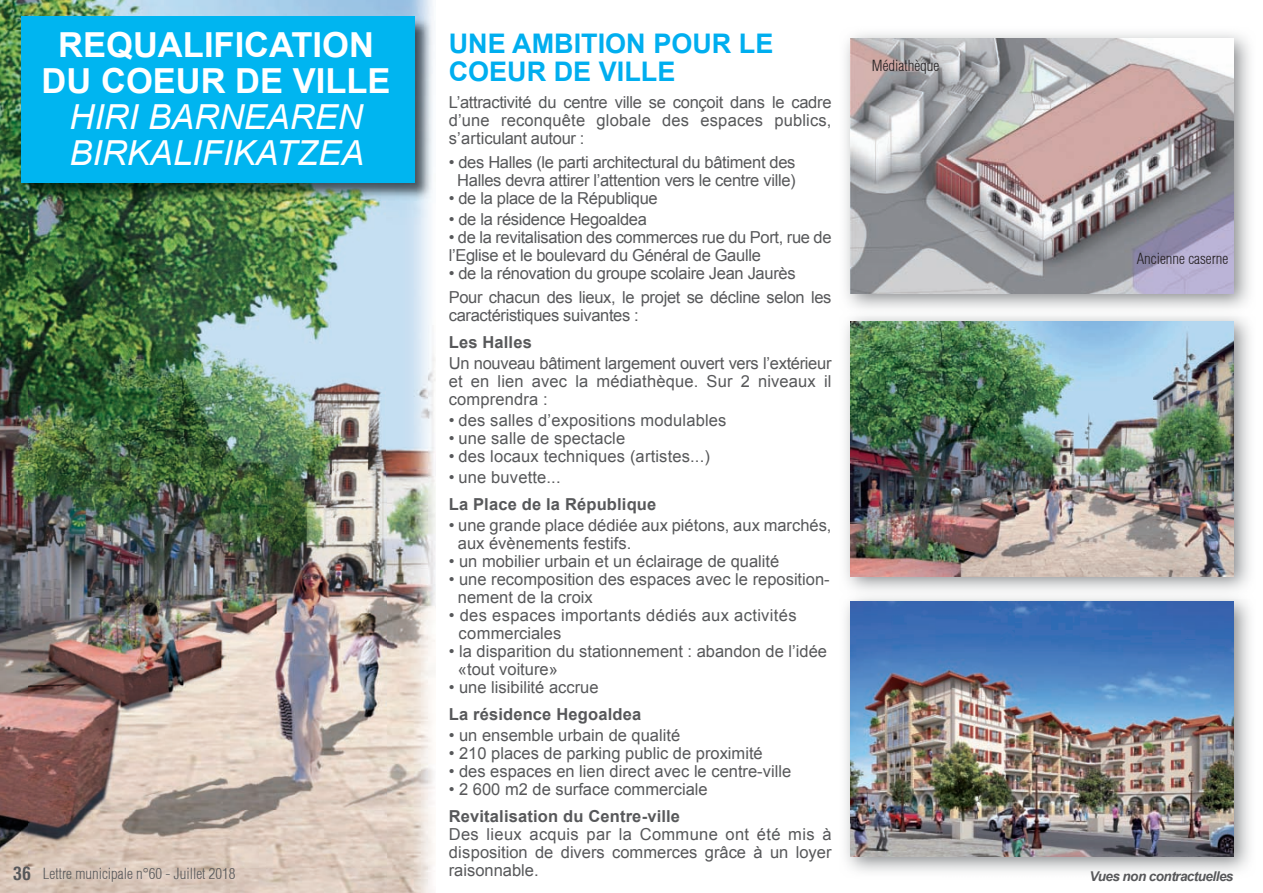
<style>
.page{position:relative;width:1263px;height:893px;background:#fff}
.page>*{position:absolute;margin:0;border:0;box-sizing:border-box;transform-origin:0 0}
.t1{font:700 34.5px/36px "Arial";color:#fff;text-align:center}
.t2{font:italic 34.5px/36px "Arial";color:#fff}
.t3{font:700 27px/28.5px "Arial";color:#00aeef}
.t4{font:700 condensed 18px "Helvetica";color:#57585a}
.t5{font:16.5px/18px "Arial";color:#57585a;text-align:justify}
.t6{font:16.5px/18px "Arial";letter-spacing:-.02em;color:#57585a}
.t7{font:700 16.5px "Arial";letter-spacing:.01em;color:#57585a}
.t8{font:16.5px/18px "Arial";letter-spacing:.02em;color:#57585a}
.t9{font:300 condensed 15px "Helvetica";color:#57585a}
.t10{font:300 condensed 15px "Helvetica";color:#231f20}
.t11{font:italic 700 13.5px "Arial";letter-spacing:-.04em;color:#57585a}
</style>
<div class="page">
<img style="left:0;top:0;width:433px;height:30px">
<img style="left:0;top:30px;width:29px;height:863px">
<img style="left:386px;top:201px;width:50px;height:692px">
<img style="left:29px;top:201px;width:357px;height:692px">
<img style="left:845px;top:316px;width:405px;height:274px">
<img style="left:850px;top:321px;width:383px;height:255px">
<img style="left:845px;top:33px;width:405px;height:276px">
<img style="left:850px;top:38px;width:383px;height:255px">
<img style="left:845px;top:598px;width:405px;height:274px">
<img style="left:850px;top:602px;width:383px;height:255px">
<img style="left:21px;top:17px;width:412px;height:184px">
<div style="left:21px;top:17px;width:393px;height:166px;background:#00b5f0"></div>
<h1 class="t1" style="left:42px;top:28px;width:350px">REQUALIFICATION<br>DU COEUR DE VILLE</h1>
<h1 class="t2" style="left:69px;top:99px;width:296px">HIRI BARNEAREN<br>BIRKALIFIKATZEA</h1>
<p class="t4" style="left:13px;top:862px;width:19px">36</p>
<p class="t9" style="left:43px;top:864px;width:194px">Lettre municipale n°60 - Juillet 2018</p>
<h2 class="t3" style="left:449px;top:30px;width:326px">UNE AMBITION POUR LE<br>COEUR DE VILLE</h2>
<p class="t5" style="left:449px;top:93px;width:384px">L’attractivité du centre ville se conçoit dans le cadre d’une reconquête globale des espaces publics, s’articulant autour :</p>
<p class="t6" style="left:449px;top:153px;width:348px;text-align:center">• des Halles (le parti architectural du bâtiment des<br>Halles devra attirer l’attention vers le centre ville)</p>
<p class="t6" style="left:449px;top:189px;width:210px">• de la place de la République</p>
<p class="t6" style="left:449px;top:210px;width:200px">• de la résidence Hegoaldea</p>
<p class="t6" style="left:449px;top:228px;width:384px">• de la revitalisation des commerces rue du Port, rue de l’Eglise et le boulevard du Général de Gaulle</p>
<p class="t6" style="left:449px;top:261px;width:384px;line-height:24px">• de la rénovation du groupe scolaire Jean Jaurès<br>Pour chacun des lieux, le projet se décline selon les</p>
<p class="t6" style="left:449px;top:306px;width:192px">caractéristiques suivantes :</p>
<p class="t7" style="left:449px;top:331px;width:85px">Les Halles</p>
<p class="t5" style="left:449px;top:354px;width:384px">Un nouveau bâtiment largement ouvert vers l’extérieur et en lien avec la médiathèque. Sur 2 niveaux il comprendra :</p>
<p class="t5" style="left:449px;top:411px;width:279px">• des salles d’expositions modulables</p>
<p class="t5" style="left:449px;top:429px;width:178px">• une salle de spectacle</p>
<p class="t5" style="left:449px;top:447px;width:263px">• des locaux techniques (artistes...)</p>
<p class="t5" style="left:449px;top:468px;width:113px">• une buvette...</p>
<p class="t7" style="left:449px;top:493px;width:209px">La Place de la République</p>
<p class="t5" style="left:458px;top:516px;width:375px;text-indent:-9px">• une grande place dédiée aux piétons, aux marchés, aux évènements festifs.</p>
<p class="t5" style="left:449px;top:552px;width:332px">• un mobilier urbain et un éclairage de qualité</p>
<p class="t5" style="left:458px;top:570px;width:373px;text-indent:-9px">• une recomposition des espaces avec le reposition&shy;nement de la croix</p>
<p class="t8" style="left:458px;top:606px;width:339px;text-indent:-10px">• des espaces importants dédiés aux activités commerciales</p>
<p class="t5" style="left:458px;top:642px;width:370px;text-indent:-9px">• la disparition du stationnement : abandon de l’idée «tout voiture»</p>
<p class="t5" style="left:449px;top:678px;width:151px">• une lisibilité accrue</p>
<p class="t7" style="left:449px;top:703px;width:194px">La résidence Hegoaldea</p>
<p class="t5" style="left:449px;top:726px;width:233px">• un ensemble urbain de qualité</p>
<p class="t5" style="left:449px;top:744px;width:315px">• 210 places de parking public de proximité</p>
<p class="t5" style="left:449px;top:762px;width:344px">• des espaces en lien direct avec le centre-ville</p>
<p class="t5" style="left:449px;top:780px;width:260px">• 2 600 m2 de surface commerciale</p>
<p class="t7" style="left:449px;top:805px;width:233px">Revitalisation du Centre-ville</p>
<p class="t5" style="left:449px;top:825px;width:384px">Des lieux acquis par la Commune ont été mis à disposition de divers commerces grâce à un loyer raisonnable.</p>
<p class="t10" style="left:872px;top:56px;width:69px">Médiathèque</p>
<p class="t10" style="left:1136px;top:249px;width:93px">Ancienne caserne</p>
<p class="t11" style="left:1089px;top:868px;width:145px">Vues non contractuelles</p>
</div>
